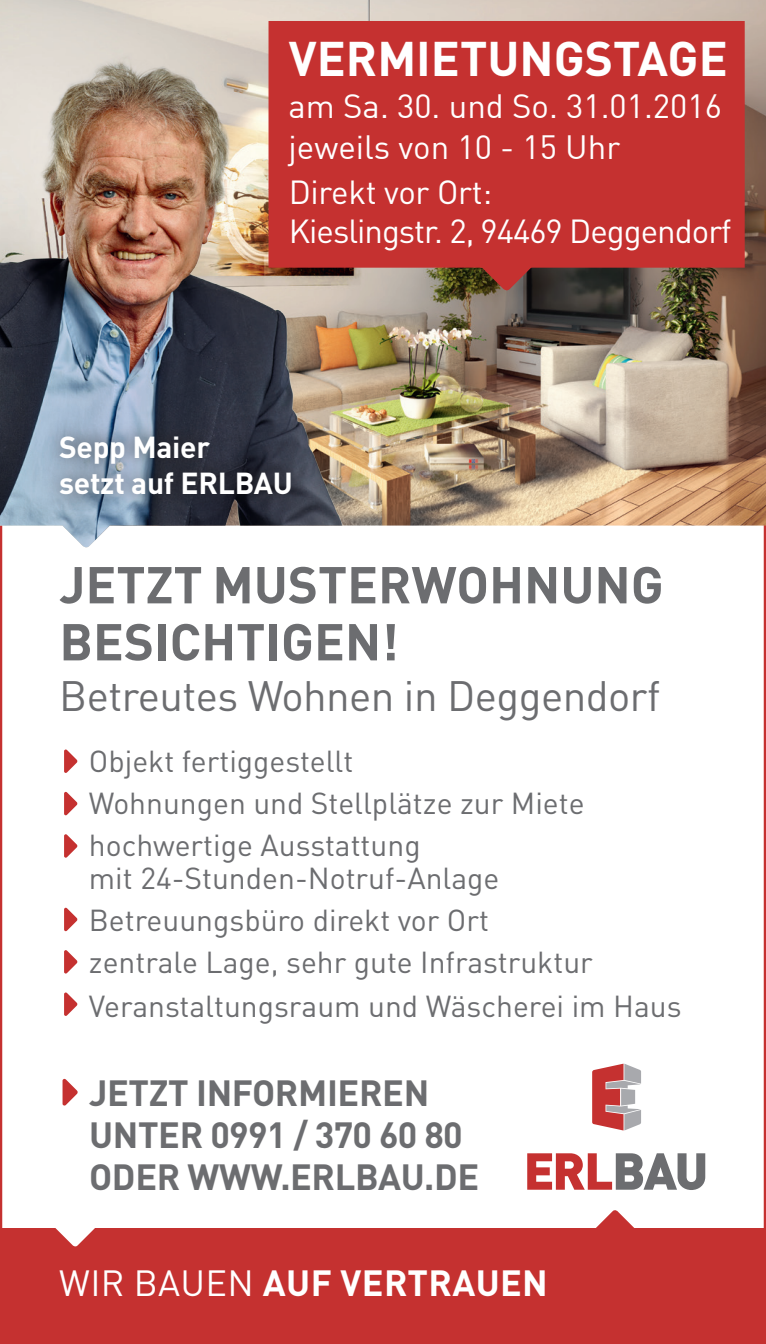
<style>
.page{position:relative;width:766px;height:1344px;background:#fff}
.page>*{position:absolute;margin:0;border:0;box-sizing:border-box;transform-origin:0 0}
.t1{font:700 51px/57px "DINOT";color:#6c6d70}
.t2{font:700 48px "DINOT";color:#fff}
.t3{font:42px "DINOT";letter-spacing:-.015em;color:#6c6d70}
.t4{font:700 36px/42px "DINOT";letter-spacing:-.01em;color:#6c6d70}
.t5{font:700 36px "DINOT";letter-spacing:.01em;color:#fff}
.t6{font:33px/39px "DINOT";letter-spacing:-.03em;color:#fff}
.t7{font:33px/40.8px "DIN Offc";color:#fff}
.t8{font:30px/42.6px "DINOT";color:#6c6d70}
.t9{font:700 30px/36px "DINOT";letter-spacing:-.01em;color:#fff}
.s1{font-family:"DIN Offc"}
.s2{font-weight:400}
</style>
<div class="page">
<img style="left:361px;top:0;width:404px;height:549px">
<div style="left:268px;top:21px;width:476px;height:247px;background:#c53130;border:2px solid #c53130"></div>
<div style="left:0;top:1228px;width:765px;height:116px;background:#c53130"></div>
<svg style="left:55px;top:1228px;width:40px;height:19px"></svg>
<svg style="left:527px;top:1153px;width:178px;height:37px"></svg>
<svg style="left:592px;top:1063px;width:49px;height:67px"></svg>
<img style="left:0;top:0;width:361px;height:549px">
<svg style="left:596px;top:1210px;width:38px;height:18px"></svg>
<svg style="left:62px;top:1079px;width:16px;height:26px"></svg>
<svg style="left:477px;top:265px;width:58px;height:27px;background:#7f352b"></svg>
<div style="left:43px;top:418px;width:266px;height:94px;background:#231f20;opacity:.75"></div>
<svg style="left:64px;top:749px;width:13px;height:24px"></svg>
<svg style="left:64px;top:834px;width:13px;height:23px"></svg>
<svg style="left:64px;top:792px;width:13px;height:23px"></svg>
<svg style="left:64px;top:907px;width:13px;height:24px"></svg>
<svg style="left:64px;top:992px;width:13px;height:24px"></svg>
<svg style="left:64px;top:950px;width:13px;height:23px"></svg>
<h2 class="t2" style="left:289px;top:27px;width:440px">VERMIETUNGSTAGE</h2>
<p class="t7" style="left:288px;top:85px;width:434px">am Sa. 30. und So. 31.01.2016 jeweils von 10 - 15 Uhr</p>
<p class="t6" style="left:288px;top:172px;width:444px">Direkt vor Ort:<br>Kieslingstr. 2, 94469 Deggendorf</p>
<p class="t9" style="left:59px;top:428px;width:235px">Sepp Maier<br>setzt auf ERLBAU</p>
<h1 class="t1" style="left:59px;top:555px;width:605px">JETZT MUSTERWOHNUNG<br>BESICHTIGEN!</h1>
<h3 class="t3" style="left:59px;top:670px;width:602px">Betreutes Wohnen in Deggendorf</h3>
<p class="t8" style="left:89px;top:740px;width:497px">Objekt fertiggestellt<br>Wohnungen und Stellplätze zur Miete hochwertige Ausstattung</p>
<p class="t8" style="left:89px;top:856px;width:594px">mit 24-Stunden-Notruf-Anlage Betreuungsbüro direkt vor Ort<br>zentrale Lage, sehr gute Infrastruktur Veranstaltungsr<span class="s1">aum u</span>nd Wäscherei im Haus</p>
<p class="t4" style="left:89px;top:1070px;width:391px">JETZT INFORMIEREN<br>UNTER 0991 / 370 60 80<br>ODER WWW.ERLBAU.DE</p>
<p class="t5" style="left:59px;top:1259px;width:490px"><span class="s2">WIR BAUEN</span> AUF VERTRAUEN</p>
</div>
